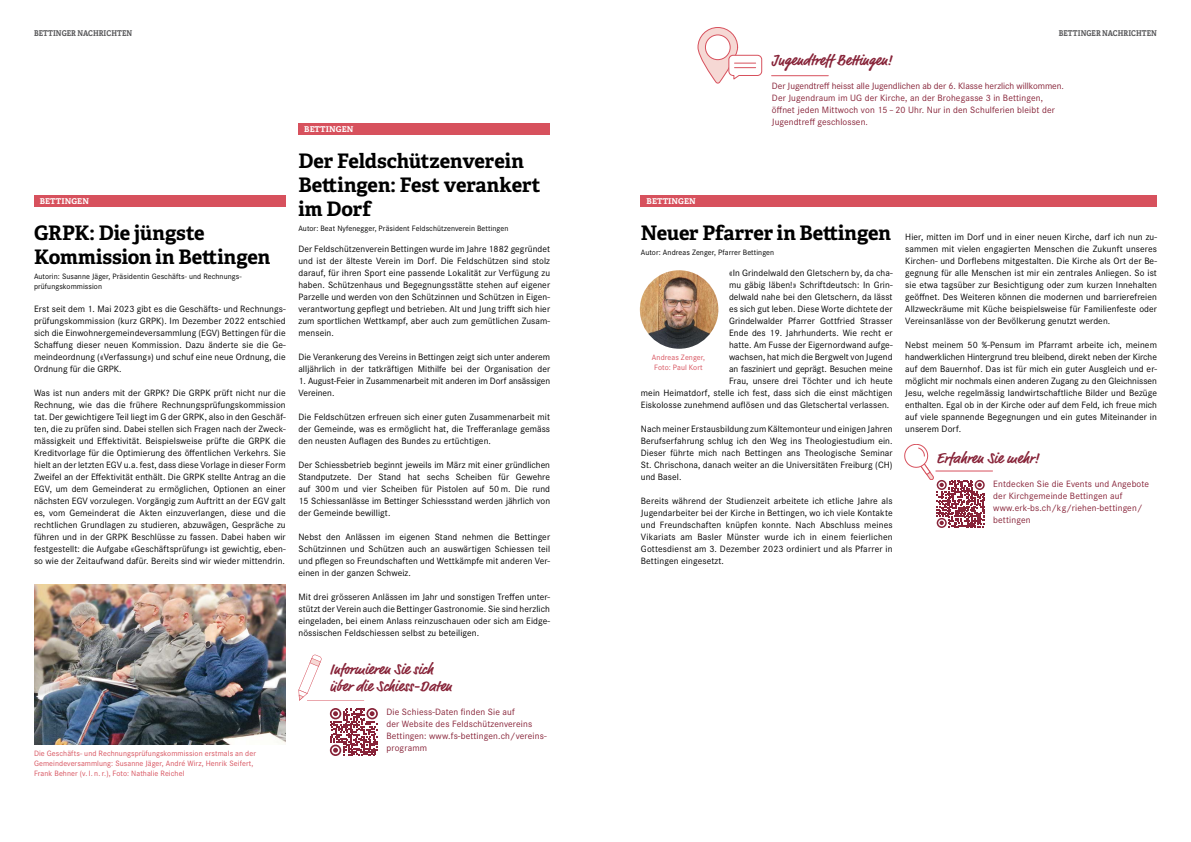
<style>
.page{position:relative;width:1191px;height:842px;background:#fff}
.page>*{position:absolute;margin:0;border:0;box-sizing:border-box;transform-origin:0 0}
.t1{font:700 20px/24px "Adelle";letter-spacing:-.005em;color:#000}
.t2{font:700 15px/17px "Market Pro";letter-spacing:.01em;color:#872338}
.t3{font:9.5px/12px "Corporate S";letter-spacing:.01em;color:#000;text-align:justify}
.t4{font:9.5px/12px "Corporate S";letter-spacing:.015em;color:#872338}
.t5{font:9.5px/12px "Corporate S";letter-spacing:-.01em;color:#000}
.t6{font:8px/10px "Corporate S";letter-spacing:.01em;color:#d7515d}
.t7{font:8px/10px "Corporate S";letter-spacing:.01em;color:#000}
.t8{font:700 8px "Adelle";letter-spacing:.01em;color:#58585a;scale:.87 1}
.t9{font:700 8px "Adelle";letter-spacing:.01em;color:#fff}
</style>
<div class="page">
<div style="left:641px;top:195px;width:516px;height:12px;background:#d7515d"></div>
<div style="left:298px;top:123px;width:252px;height:12px;background:#d7515d"></div>
<div style="left:34px;top:195px;width:252px;height:12px;background:#d7515d"></div>
<hr style="left:935px;top:471px;width:57px;height:1px;background:#d7515d">
<svg style="left:904px;top:444px;width:80px;height:84px"></svg>
<img style="left:640px;top:270px;width:78px;height:79px;border-radius:39px">
<img style="left:34px;top:584px;width:252px;height:160px">
<svg style="left:298px;top:655px;width:24px;height:45px"></svg>
<hr style="left:307px;top:700px;width:57px;height:1px;background:#d7515d">
<svg style="left:330px;top:708px;width:48px;height:48px"></svg>
<svg style="left:697px;top:27px;width:131px;height:56px"></svg>
<p class="t8" style="left:34px;top:28px;width:114px">BETTINGER NACHRICHTEN</p>
<p class="t8" style="left:1058px;top:28px;width:114px">BETTINGER NACHRICHTEN</p>
<p class="t9" style="left:40px;top:196px;width:51px">BETTINGEN</p>
<h1 class="t1" style="left:34px;top:221px;width:238px">GRPK: Die jüngste<br>Kommission in Bettingen</h1>
<p class="t7" style="left:34px;top:271px;width:209px">Autorin: Susanne Jäger, Präsidentin Geschäfts- und Rechnungs&shy;prüfungskommission</p>
<p class="t3" style="left:34px;top:303px;width:253px">Erst seit dem 1. Mai 2023 gibt es die Geschäfts- und Rechnungs&shy;prüfungskommission (kurz GRPK). Im Dezember 2022 entschied sich die Einwohnergemeindeversammlung (EGV) Bettingen für die Schaffung dieser neuen Kommission. Dazu änderte sie die Ge&shy;meindeordnung («Verfassung») und schuf eine neue Ordnung, die Ordnung für die GRPK.</p>
<p class="t3" style="left:34px;top:386px;width:253px">Was ist nun anders mit der GRPK? Die GRPK prüft nicht nur die Rechnung, wie das die frühere Rechnungsprüfungskommission tat. Der gewichtigere Teil liegt im G der GRPK, also in den Geschäf&shy;ten, die zu prüfen sind. Dabei stellen sich Fragen nach der Zweck&shy;mässigkeit und Effektivität. Beispielsweise prüfte die GRPK die Kreditvorlage für die Optimierung des öffentlichen Verkehrs. Sie hielt an der letzten EGV u.a. fest, dass diese Vorlage in dieser Form Zweifel an der Effektivität enthält. Die GRPK stellte Antrag an die EGV, um dem Gemeinderat zu ermöglichen, Optionen an einer nächsten EGV vorzulegen. Vorgängig zum Auftritt an der EGV galt es, vom Gemeinderat die Akten einzuverlangen, diese und die rechtlichen Grundlagen zu studieren, abzuwägen, Gespräche zu führen und in der GRPK Beschlüsse zu fassen. Dabei haben wir festgestellt: die Aufgabe «Geschäftsprüfung» ist gewichtig, eben&shy;so wie der Zeitaufwand dafür. Bereits sind wir wieder mittendrin.</p>
<p class="t6" style="left:34px;top:748px;width:223px">Die Geschäfts- und Rechnungsprüfungskommission erstmals an der<br>Gemeindeversammlung: Susanne Jäger, André Wirz, Henrik Seifert,<br>Frank Behner (v. l. n. r.), Foto: Nathalie Reichel</p>
<p class="t9" style="left:304px;top:124px;width:51px">BETTINGEN</p>
<h1 class="t1" style="left:298px;top:149px;width:243px">Der Feldschützenverein<br>Bettingen: Fest verankert im Dorf</h1>
<p class="t7" style="left:298px;top:223px;width:211px">Autor: Beat Nyfenegger, Präsident Feldschützenverein Bettingen</p>
<p class="t3" style="left:298px;top:243px;width:253px">Der Feldschützenverein Bettingen wurde im Jahre 1882 gegründet und ist der älteste Verein im Dorf. Die Feldschützen sind stolz darauf, für ihren Sport eine passende Lokalität zur Verfügung zu haben. Schützenhaus und Begegnungsstätte stehen auf eigener Parzelle und werden von den Schützinnen und Schützen in Eigen&shy;verantwortung gepflegt und betrieben. Alt und Jung trifft sich hier zum sportlichen Wettkampf, aber auch zum gemütlichen Zusam&shy;mensein.</p>
<p class="t3" style="left:298px;top:350px;width:253px">Die Verankerung des Vereins in Bettingen zeigt sich unter anderem alljährlich in der tatkräftigen Mithilfe bei der Organisation der</p>
<p class="t5" style="left:298px;top:374px;width:253px">1. August-Feier in Zusammenarbeit mit anderen im Dorf ansässigen<br>Vereinen.</p>
<p class="t3" style="left:298px;top:410px;width:253px">Die Feldschützen erfreuen sich einer guten Zusammenarbeit mit der Gemeinde, was es ermöglicht hat, die Trefferanlage gemäss den neusten Auflagen des Bundes zu ertüchtigen.</p>
<p class="t3" style="left:298px;top:458px;width:253px">Der Schiessbetrieb beginnt jeweils im März mit einer gründlichen Standputzete. Der Stand hat sechs Scheiben für Gewehre auf 300 m und vier Scheiben für Pistolen auf 50 m. Die rund 15 Schiessanlässe im Bettinger Schiessstand werden jährlich von der Gemeinde bewilligt.</p>
<p class="t3" style="left:298px;top:530px;width:253px">Nebst den Anlässen im eigenen Stand nehmen die Bettinger Schützinnen und Schützen auch an auswärtigen Schiessen teil und pflegen so Freundschaften und Wettkämpfe mit anderen Ver&shy;einen in der ganzen Schweiz.</p>
<p class="t3" style="left:298px;top:590px;width:253px">Mit drei grösseren Anlässen im Jahr und sonstigen Treffen unter&shy;stützt der Verein auch die Bettinger Gastronomie. Sie sind herzlich eingeladen, bei einem Anlass reinzuschauen oder sich am Eidge&shy;nössischen Feldschiessen selbst zu beteiligen.</p>
<h2 class="t2" style="left:330px;top:661px;width:124px">Informieren Sie sich über die Schiess-Daten</h2>
<p class="t4" style="left:386px;top:705px;width:162px">Die Schiess-Daten finden Sie auf<br>der Website des Feldschützenvereins<br>Bettingen: www.fs-bettingen.ch/vereins&shy;programm</p>
<p class="t9" style="left:646px;top:196px;width:51px">BETTINGEN</p>
<h2 class="t2" style="left:772px;top:53px;width:122px">Jugendtreff Bettingen!</h2>
<p class="t4" style="left:772px;top:80px;width:293px">Der Jugendtreff heisst alle Jugendlichen ab der 6. Klasse herzlich willkommen.<br>Der Jugendraum im UG der Kirche, an der Brohegasse 3 in Bettingen, öffnet jeden Mittwoch von 15 – 20 Uhr. Nur in den Schulferien bleibt der Jugendtreff geschlossen.</p>
<h1 class="t1" style="left:641px;top:221px;width:251px">Neuer Pfarrer in Bettingen</h1>
<p class="t7" style="left:641px;top:247px;width:135px">Autor: Andreas Zenger, Pfarrer Bettingen</p>
<p class="t3" style="left:729px;top:267px;width:165px">«In Grindelwald den Gletschern by, da cha-</p>
<p class="t3" style="left:729px;top:279px;width:165px">mu gäbig läben!» Schriftdeutsch: In Grin-</p>
<p class="t3" style="left:729px;top:291px;width:165px">delwald nahe bei den Gletschern, da lässt</p>
<p class="t3" style="left:729px;top:302px;width:165px">es sich gut leben. Diese Worte dichtete der</p>
<p class="t3" style="left:729px;top:314px;width:165px">Grindelwalder Pfarrer Gottfried Strasser</p>
<p class="t3" style="left:729px;top:326px;width:165px">Ende des 19. Jahrhunderts. Wie recht er</p>
<p class="t3" style="left:729px;top:338px;width:165px">hatte. Am Fusse der Eigernordwand aufge-</p>
<p class="t3" style="left:729px;top:350px;width:165px">wachsen, hat mich die Bergwelt von Jugend</p>
<p class="t3" style="left:729px;top:362px;width:165px">an fasziniert und geprägt. Besuchen meine</p>
<p class="t3" style="left:729px;top:374px;width:165px">Frau, unsere drei Töchter und ich heute</p>
<p class="t3" style="left:641px;top:386px;width:253px">mein Heimatdorf, stelle ich fest, dass sich die einst mächtigen</p>
<p class="t3" style="left:641px;top:398px;width:250px">Eiskolosse zunehmend auflösen und das Gletschertal verlassen.</p>
<p class="t3" style="left:641px;top:422px;width:253px">Nach meiner Erstausbildung zum Kältemonteur und einigen Jahren Berufserfahrung schlug ich den Weg ins Theologiestudium ein.<br>Dieser führte mich nach Bettingen ans Theologische Seminar St. Chrischona, danach weiter an die Universitäten Freiburg (CH) und Basel.</p>
<p class="t3" style="left:641px;top:494px;width:253px">Bereits während der Studienzeit arbeitete ich etliche Jahre als Jugendarbeiter bei der Kirche in Bettingen, wo ich viele Kontakte und Freundschaften knüpfen konnte. Nach Abschluss meines Vikariats am Basler Münster wurde ich in einem feierlichen Gottesdienst am 3. Dezember 2023 ordiniert und als Pfarrer in Bettingen eingesetzt.</p>
<p class="t6" style="left:652px;top:352px;width:55px">Andreas Zenger,<br>Foto: Paul Kort</p>
<p class="t3" style="left:905px;top:231px;width:253px">Hier, mitten im Dorf und in einer neuen Kirche, darf ich nun zu&shy;sammen mit vielen engagierten Menschen die Zukunft unseres Kirchen- und Dorflebens mitgestalten. Die Kirche als Ort der Be&shy;gegnung für alle Menschen ist mir ein zentrales Anliegen. So ist sie etwa tagsüber zur Besichtigung oder zum kurzen Innehalten geöffnet. Des Weiteren können die modernen und barrierefreien Allzweckräume mit Küche beispielsweise für Familienfeste oder Vereinsanlässe von der Bevölkerung genutzt werden.</p>
<p class="t3" style="left:905px;top:338px;width:253px">Nebst meinem 50 %-Pensum im Pfarramt arbeite ich, meinem handwerklichen Hintergrund treu bleibend, direkt neben der Kirche auf dem Bauernhof. Das ist für mich ein guter Ausgleich und er&shy;möglicht mir nochmals einen anderen Zugang zu den Gleichnissen Jesu, welche regelmässig landwirtschaftliche Bilder und Bezüge enthalten. Egal ob in der Kirche oder auf dem Feld, ich freue mich auf viele spannende Begegnungen und ein gutes Miteinander in unserem Dorf.</p>
<h2 class="t2" style="left:936px;top:450px;width:104px">Erfahren Sie mehr!</h2>
<p class="t4" style="left:993px;top:478px;width:157px">Entdecken Sie die Events und Angebote der Kirchgemeinde Bettingen auf www.erk-bs.ch/kg/riehen-bettingen/ bettingen</p>
</div>
